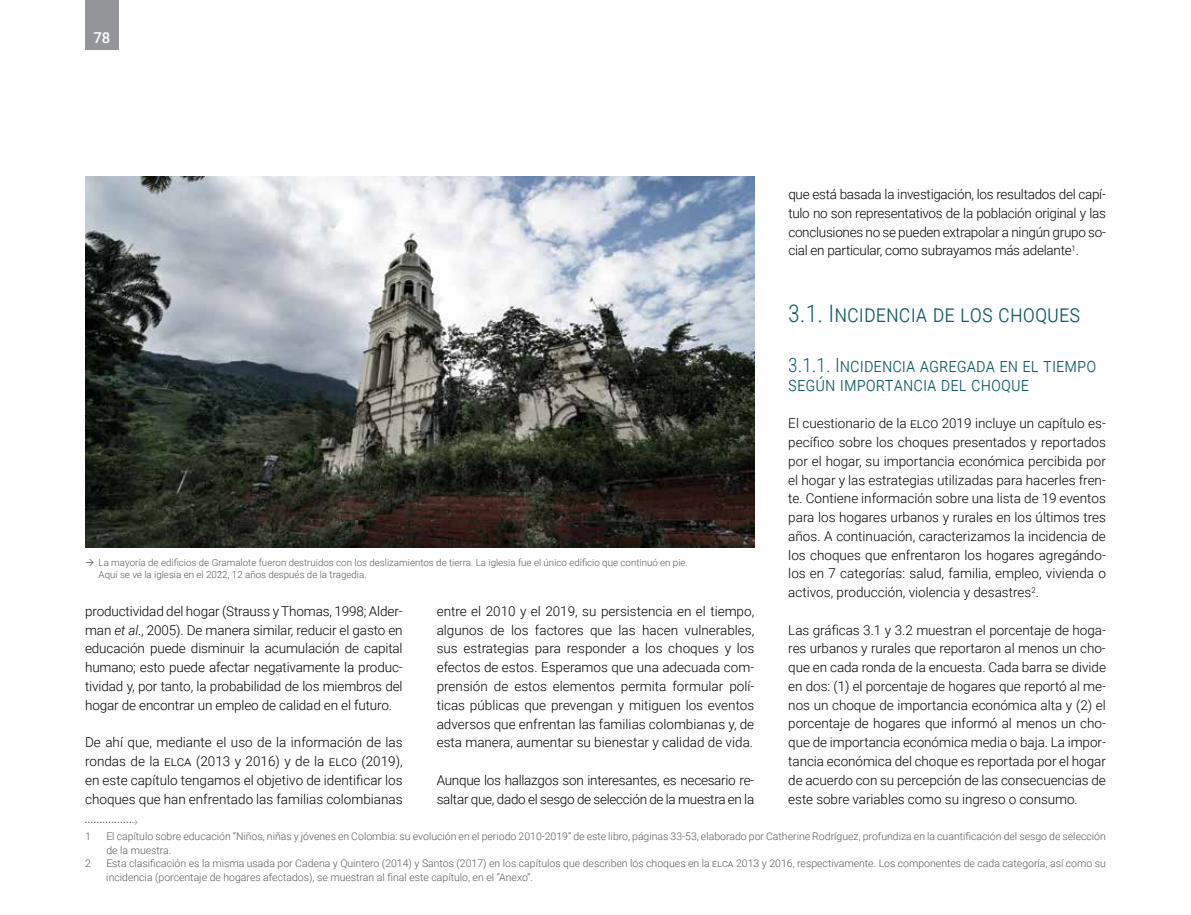
<style>
.page{position:relative;width:1191px;height:915px;background:#fff}
.page>*{position:absolute;margin:0;border:0;box-sizing:border-box;transform-origin:0 0}
.t1{font:300 24px "Roboto Condensed";color:#135b64}
.t2{font:300 19.5px/18.8px "Roboto Condensed";color:#135b64}
.t3{font:500 15px "Roboto";color:#fff}
.t4{font:300 13.5px/18.8px "Roboto";letter-spacing:-.005em;color:#000;text-align:justify}
.t5{font:300 10.5px/13.5px "Roboto";color:#58595b}
.t6{font:300 9.75px/12.8px "Roboto";color:#58595b}
.s1{font-style:italic}
</style>
<div class="page">
<div style="left:85px;top:0;width:34px;height:49px;background:#939598"></div>
<svg style="left:85px;top:819px;width:52px;height:5px"></svg>
<img style="left:85px;top:176px;width:669px;height:371px">
<p class="t3" style="left:93px;top:28px;width:19px">78</p>
<p class="t6" style="left:99px;top:555px;width:591px">La mayoría de edificios de Gramalote fueron destruidos con los deslizamientos de tierra. La iglesia fue el único edificio que continuó en pie.<br>Aquí se ve la iglesia en el 2022, 12 años después de la tragedia.</p>
<p class="t4" style="left:85px;top:601px;width:319px">productividad del hogar (Strauss y Thomas, 1998; Alder&shy;man <span class="s1">et al</span>., 2005). De manera similar, reducir el gasto en educación puede disminuir la acumulación de capital humano; esto puede afectar negativamente la produc&shy;tividad y, por tanto, la probabilidad de los miembros del hogar de encontrar un empleo de calidad en el futuro.</p>
<p class="t4" style="left:85px;top:732px;width:319px">De ahí que, mediante el uso de la información de las rondas de la elca</p>
<p class="t4" style="left:85px;top:751px;width:319px;text-indent:111px">(2013 y 2016) y de la elco (2019), en este capítulo tengamos el objetivo de identificar los choques que han enfrentado las familias colombianas</p>
<p class="t4" style="left:437px;top:601px;width:319px">entre el 2010 y el 2019, su persistencia en el tiempo, algunos de los factores que las hacen vulnerables, sus estrategias para responder a los choques y los efectos de estos. Esperamos que una adecuada com&shy;prensión de estos elementos permita formular polí&shy;ticas públicas que prevengan y mitiguen los eventos adversos que enfrentan las familias colombianas y, de esta manera, aumentar su bienestar y calidad de vida.</p>
<p class="t4" style="left:437px;top:769px;width:319px">Aunque los hallazgos son interesantes, es necesario re&shy;saltar que, dado el sesgo de selección de la muestra en la</p>
<p class="t4" style="left:788px;top:184px;width:319px">que está basada la investigación, los resultados del capí&shy;tulo no son representativos de la población original y las conclusiones no se pueden extrapolar a ningún grupo so&shy;cial en particular, como subrayamos más adelante<sup>1</sup>.</p>
<h1 class="t1" style="left:788px;top:296px;width:293px">3.1. Incidencia de los choques</h1>
<h2 class="t2" style="left:788px;top:355px;width:309px">3.1.1. Incidencia agregada en el tiempo según importancia del choque</h2>
<p class="t4" style="left:788px;top:413px;width:319px">El cuestionario de la elco 2019 incluye un capítulo es&shy;pecífico sobre los choques presentados y reportados por el hogar, su importancia económica percibida por el hogar y las estrategias utilizadas para hacerles fren&shy;te. Contiene información sobre una lista de 19 eventos para los hogares urbanos y rurales en los últimos tres años. A continuación, caracterizamos la incidencia de los choques que enfrentaron los hogares agregándo&shy;los en 7 categorías: salud, familia, empleo, vivienda o activos, producción, violencia y desastres<sup>2</sup>.</p>
<p class="t4" style="left:788px;top:619px;width:319px">Las gráficas 3.1 y 3.2 muestran el porcentaje de hoga&shy;res urbanos y rurales que reportaron al menos un cho&shy;que en cada ronda de la encuesta. Cada barra se divide en dos: (1) el porcentaje de hogares que reportó al me&shy;nos un choque de importancia económica alta y (2) el porcentaje de hogares que informó al menos un cho&shy;que de importancia económica media o baja. La impor&shy;tancia económica del choque es reportada por el hogar de acuerdo con su percepción de las consecuencias de este sobre variables como su ingreso o consumo.</p>
<p class="t5" style="left:85px;top:828px;width:7px">1</p>
<p class="t5" style="left:106px;top:828px;width:1001px">El capítulo sobre educación “Niños, niñas y jóvenes en Colombia: su evolución en el periodo 2010-2019” de este libro, páginas 33-53, elaborado por Catherine Rodríguez, profundiza en la cuantificación del sesgo de selección de la muestra.</p>
<p class="t5" style="left:85px;top:855px;width:7px">2</p>
<p class="t5" style="left:106px;top:855px;width:612px">Esta clasificación es la misma usada por Cadena y Quintero (2014) y Santos (2017) en los capítulos que describen los choques en la elca</p>
<p class="t5" style="left:736px;top:855px;width:371px">2013 y 2016, respectivamente. Los componentes de cada categoría, así como su</p>
<p class="t5" style="left:106px;top:869px;width:428px">incidencia (porcentaje de hogares afectados), se muestran al final este capítulo, en el “Anexo”.</p>
</div>
